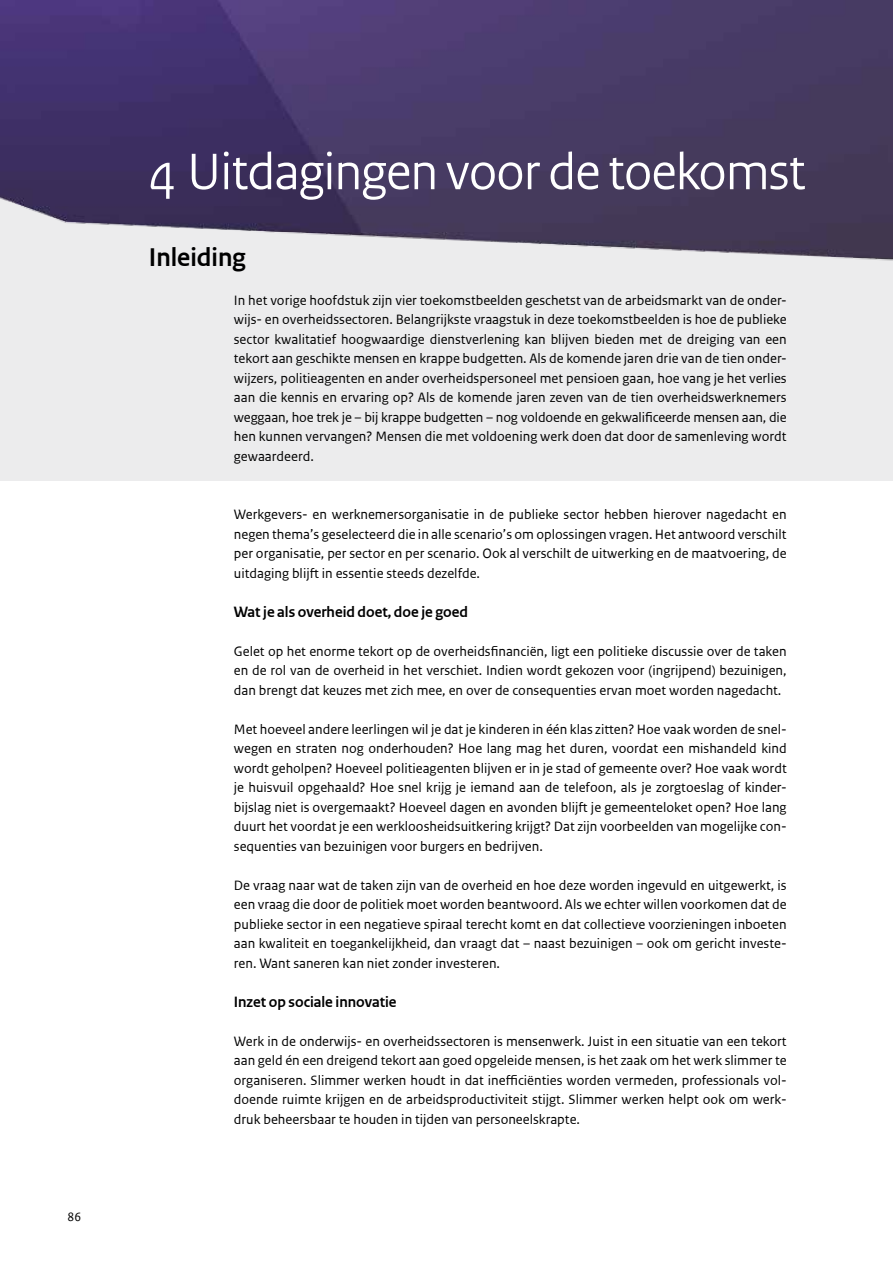
<style>
.page{position:relative;width:893px;height:1263px;background:#fff}
.page>*{position:absolute;margin:0;border:0;box-sizing:border-box;transform-origin:0 0}
.t1{font:54px "Rijksoverheid Sans Heading TT";letter-spacing:-.01em;color:#fff}
.t2{font:700 27px "Rijksoverheid Sans Heading TT";color:#000}
.t3{font:700 15.75px "Rijksoverheid Sans Heading TT";color:#000}
.t4{font:14.25px/19.5px "Rijksoverheid Sans Text TT";color:#000;text-align:justify}
.t5{font:12.75px "Rijksoverheid Sans Text TT";color:#000}
</style>
<div class="page">
<div style="left:0;top:108px;width:893px;height:372px;background:#ececed"></div>
<img style="left:0;top:0;width:893px;height:261px">
<p class="t5" style="left:68px;top:1210px;width:15px">86</p>
<h1 class="t1" style="left:149px;top:140px;width:658px">4 Uitdagingen voor de toekomst</h1>
<h2 class="t2" style="left:149px;top:242px;width:98px">Inleiding</h2>
<p class="t4" style="left:234px;top:291px;width:554px;text-align:left">In het vorige hoofdstuk zijn vier toekomstbeelden geschetst van de arbeidsmarkt van de onder&shy;wijs- en overheidssectoren. Belangrijkste vraagstuk in deze toekomstbeelden is hoe de publieke sector kwalitatief hoogwaardige dienstverlening kan blijven bieden met de dreiging van een tekort aan geschikte mensen en krappe budgetten. Als de komende jaren drie van de tien onder&shy;wijzers, politieagenten en ander overheidspersoneel met pensioen gaan, hoe vang je het verlies aan die kennis en ervaring op? Als de komende jaren zeven van de tien overheidswerknemers weggaan, hoe trek je – bij krappe budgetten – nog voldoende en gekwalificeerde mensen aan, die hen kunnen vervangen? Mensen die met voldoening werk doen dat door de samenleving wordt gewaardeerd.</p>
<p class="t4" style="left:234px;top:505px;width:554px">Werkgevers- en werknemersorganisatie in de publieke sector hebben hierover nagedacht en negen thema’s geselecteerd die in alle scenario’s om oplossingen vragen. Het antwoord verschilt per organisatie, per sector en per scenario. Ook al verschilt de uitwerking en de maatvoering, de uitdaging blijft in essentie steeds dezelfde.</p>
<p class="t3" style="left:234px;top:603px;width:236px">Wat je als overheid doet, doe je goed</p>
<p class="t4" style="left:234px;top:642px;width:554px">Gelet op het enorme tekort op de overheidsfinanciën, ligt een politieke discussie over de taken en de rol van de overheid in het verschiet. Indien wordt gekozen voor (ingrijpend) bezuinigen, dan brengt dat keuzes met zich mee, en over de consequenties ervan moet worden nagedacht.</p>
<p class="t4" style="left:234px;top:720px;width:554px;text-align:left">Met hoeveel andere leerlingen wil je dat je kinderen in één klas zitten? Hoe vaak worden de snel&shy;wegen en straten nog onderhouden? Hoe lang mag het duren, voordat een mishandeld kind wordt geholpen? Hoeveel politieagenten blijven er in je stad of gemeente over? Hoe vaak wordt je huisvuil opgehaald? Hoe snel krijg je iemand aan de telefoon, als je zorgtoeslag of kinder&shy;bijslag niet is overgemaakt? Hoeveel dagen en avonden blijft je gemeenteloket open? Hoe lang duurt het voordat je een werkloosheidsuitkering krijgt? Dat zijn voorbeelden van mogelijke con&shy;sequenties van bezuinigen voor burgers en bedrijven.</p>
<p class="t4" style="left:234px;top:876px;width:554px">De vraag naar wat de taken zijn van de overheid en hoe deze worden ingevuld en uitgewerkt, is een vraag die door de politiek moet worden beantwoord. Als we echter willen voorkomen dat de publieke sector in een negatieve spiraal terecht komt en dat collectieve voorzieningen inboeten aan kwaliteit en toegankelijkheid, dan vraagt dat – naast bezuinigen – ook om gericht investe&shy;ren. Want saneren kan niet zonder investeren.</p>
<p class="t3" style="left:234px;top:993px;width:164px">Inzet op sociale innovatie</p>
<p class="t4" style="left:234px;top:1032px;width:554px">Werk in de onderwijs- en overheidssectoren is mensenwerk. Juist in een situatie van een tekort aan geld én een dreigend tekort aan goed opgeleide mensen, is het zaak om het werk slimmer te organiseren. Slimmer werken houdt in dat inefficiënties worden vermeden, professionals vol&shy;doende ruimte krijgen en de arbeidsproductiviteit stijgt. Slimmer werken helpt ook om werk&shy;druk beheersbaar te houden in tijden van personeelskrapte.</p>
</div>
